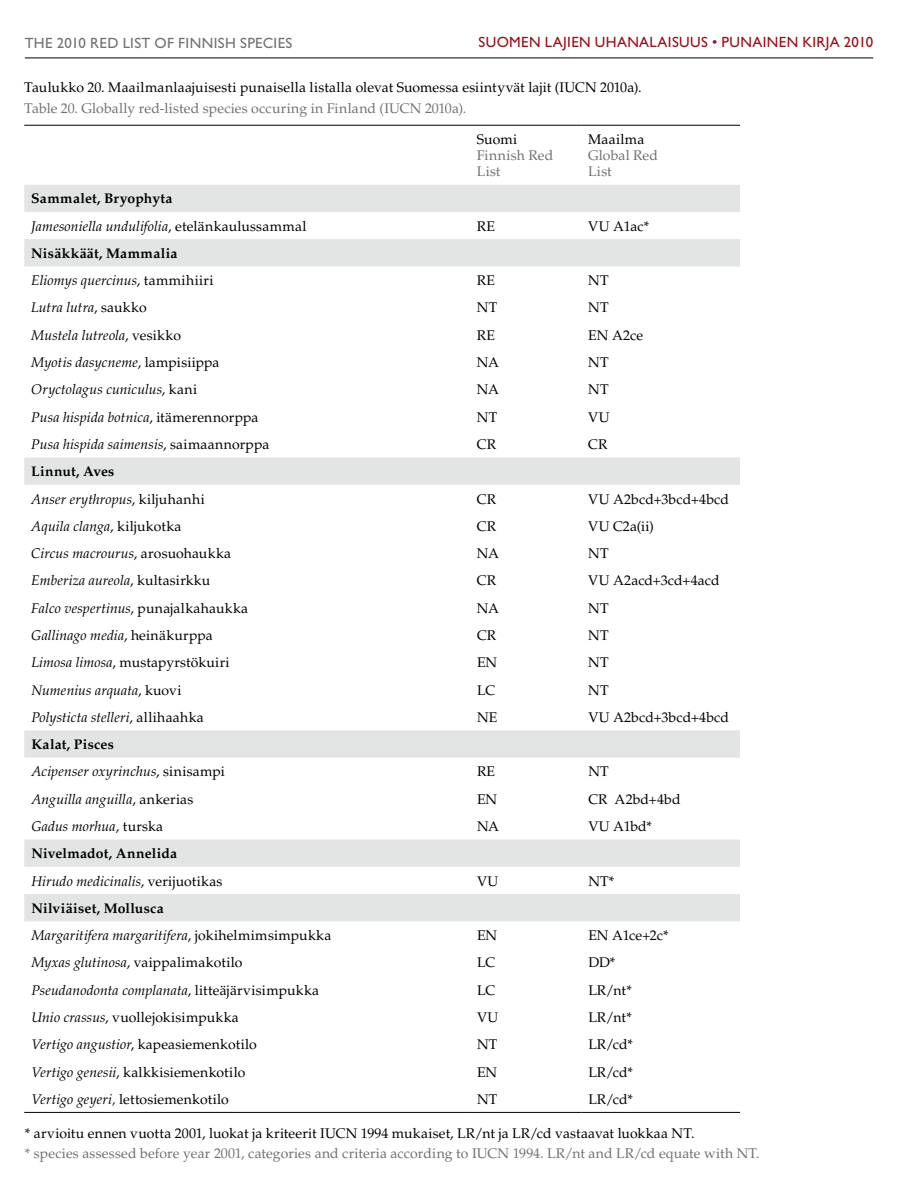
<style>
.page{position:relative;width:903px;height:1194px;background:#fff}
.page>*{position:absolute;margin:0;border:0;box-sizing:border-box;transform-origin:0 0}
.t1{font:14.88px "Gill Sans Std";letter-spacing:.025em;color:#9d0d15}
.t2{font:14.88px "Gill Sans Std";letter-spacing:.02em;color:#707172}
.t3{font:italic 14px/27.3px "Palatino LT Std";letter-spacing:.005em;color:#000}
.t4{font:14px "Palatino LT Std";letter-spacing:.01em;color:#000}
.t5{font:14px/15.8px "Palatino LT Std";letter-spacing:.01em;color:#707172}
.t6{font:700 14px/27.3px "Palatino LT Std";letter-spacing:.02em;color:#000}
.s1{font-weight:700;font-style:normal}
.s2{font-style:normal}
.s3{font-weight:400;font-style:italic}
.s4{font-weight:400}
.s5{font-style:italic}
</style>
<div class="page">
<hr style="left:25px;top:58px;width:848px;height:1px;background:#000">
<svg style="left:24px;top:185px;width:716px;height:736px"></svg>
<hr style="left:24px;top:125px;width:446px;height:1px;background:#000">
<hr style="left:470px;top:125px;width:111px;height:1px;background:#000">
<hr style="left:581px;top:125px;width:159px;height:1px;background:#000">
<hr style="left:24px;top:1112px;width:446px;height:1px;background:#000">
<hr style="left:470px;top:1112px;width:111px;height:1px;background:#000">
<hr style="left:581px;top:1112px;width:159px;height:1px;background:#000">
<p class="t2" style="left:25px;top:34px;width:268px">THE 2010 RED LIST OF FINNISH SPECIES</p>
<p class="t1" style="left:479px;top:34px;width:396px">SUOMEN LAJIEN UHANALAISUUS • PUNAINEN KIRJA 2010</p>
<p class="t4" style="left:24px;top:79px;width:619px">Taulukko 20. Maailmanlaajuisesti punaisella listalla olevat Suomessa esiintyvät lajit (IUCN 2010a).</p>
<p class="t5" style="left:24px;top:101px;width:443px">Table 20. Globally red-listed species occuring in Finland (IUCN 2010a).</p>
<p class="t4" style="left:477px;top:131px;width:42px">Suomi</p>
<p class="t5" style="left:477px;top:148px;width:78px">Finnish Red<br>List</p>
<p class="t4" style="left:588px;top:131px;width:58px">Maailma</p>
<p class="t5" style="left:588px;top:148px;width:71px">Global Red<br>List</p>
<p class="t3" style="left:31px;top:185px;width:277px"><span class="s1">Sammalet, Bryophyta<br></span>Jamesoniella undulifolia<span class="s2">, etelänkaulussammal</span></p>
<p class="t6" style="left:31px;top:240px;width:184px">Nisäkkäät, Mammalia<br><span class="s3">Eliomys quercinus</span><span class="s4">, tammihiiri</span></p>
<p class="t4" style="left:477px;top:218px;width:20px">RE</p>
<p class="t4" style="left:588px;top:218px;width:62px">VU A1ac*</p>
<p class="t4" style="left:477px;top:272px;width:20px">RE</p>
<p class="t4" style="left:588px;top:272px;width:22px">NT</p>
<p class="t3" style="left:31px;top:294px;width:117px">Lutra lutra<span class="s2">, saukko</span></p>
<p class="t4" style="left:477px;top:299px;width:22px">NT</p>
<p class="t4" style="left:588px;top:299px;width:22px">NT</p>
<p class="t3" style="left:31px;top:322px;width:151px">Mustela lutreola<span class="s2">, vesikko</span></p>
<p class="t4" style="left:477px;top:327px;width:20px">RE</p>
<p class="t4" style="left:588px;top:327px;width:56px">EN A2ce</p>
<p class="t3" style="left:31px;top:349px;width:190px">Myotis dasycneme<span class="s2">, lampisiippa</span></p>
<p class="t4" style="left:477px;top:354px;width:24px">NA</p>
<p class="t4" style="left:588px;top:354px;width:22px">NT</p>
<p class="t3" style="left:31px;top:376px;width:167px">Oryctolagus cuniculus<span class="s2">, kani</span></p>
<p class="t4" style="left:477px;top:381px;width:24px">NA</p>
<p class="t4" style="left:588px;top:381px;width:22px">NT</p>
<p class="t3" style="left:31px;top:403px;width:229px">Pusa hispida botnica<span class="s2">, itämerennorppa</span></p>
<p class="t4" style="left:477px;top:409px;width:22px">NT</p>
<p class="t4" style="left:588px;top:409px;width:23px">VU</p>
<p class="t3" style="left:31px;top:431px;width:240px">Pusa hispida saimensis<span class="s2">, saimaannorppa</span></p>
<p class="t4" style="left:477px;top:436px;width:21px">CR</p>
<p class="t4" style="left:588px;top:436px;width:21px">CR</p>
<p class="t3" style="left:31px;top:458px;width:175px"><span class="s1">Linnut, Aves<br></span>Anser erythropus<span class="s2">, kiljuhanhi</span></p>
<p class="t4" style="left:477px;top:490px;width:21px">CR</p>
<p class="t4" style="left:588px;top:490px;width:142px">VU A2bcd+3bcd+4bcd</p>
<p class="t3" style="left:31px;top:513px;width:152px">Aquila clanga<span class="s2">, kiljukotka</span></p>
<p class="t4" style="left:477px;top:518px;width:21px">CR</p>
<p class="t4" style="left:588px;top:518px;width:67px">VU C2a(ii)</p>
<p class="t3" style="left:31px;top:540px;width:201px">Circus macrourus<span class="s2">, arosuohaukka</span></p>
<p class="t4" style="left:477px;top:545px;width:24px">NA</p>
<p class="t4" style="left:588px;top:545px;width:22px">NT</p>
<p class="t3" style="left:31px;top:567px;width:181px">Emberiza aureola<span class="s2">, kultasirkku</span></p>
<p class="t4" style="left:477px;top:572px;width:21px">CR</p>
<p class="t4" style="left:588px;top:572px;width:133px">VU A2acd+3cd+4acd</p>
<p class="t3" style="left:31px;top:594px;width:218px">Falco vespertinus<span class="s2">, punajalkahaukka</span></p>
<p class="t4" style="left:477px;top:600px;width:24px">NA</p>
<p class="t4" style="left:588px;top:600px;width:22px">NT</p>
<p class="t3" style="left:31px;top:622px;width:183px">Gallinago media<span class="s2">, heinäkurppa</span></p>
<p class="t4" style="left:477px;top:627px;width:21px">CR</p>
<p class="t4" style="left:588px;top:627px;width:22px">NT</p>
<p class="t4" style="left:31px;top:654px;width:200px"><span class="s5">Limosa limosa</span>, mustapyrstökuiri</p>
<p class="t4" style="left:477px;top:654px;width:22px">EN</p>
<p class="t4" style="left:588px;top:654px;width:22px">NT</p>
<p class="t3" style="left:31px;top:676px;width:152px">Numenius arquata<span class="s2">, kuovi</span></p>
<p class="t4" style="left:477px;top:681px;width:20px">LC</p>
<p class="t4" style="left:588px;top:681px;width:22px">NT</p>
<p class="t3" style="left:31px;top:704px;width:174px">Polysticta stelleri<span class="s2">, allihaahka</span></p>
<p class="t4" style="left:477px;top:709px;width:22px">NE</p>
<p class="t4" style="left:588px;top:709px;width:142px">VU A2bcd+3bcd+4bcd</p>
<p class="t3" style="left:31px;top:731px;width:195px"><span class="s1">Kalat, Pisces<br></span>Acipenser oxyrinchus<span class="s2">, sinisampi</span></p>
<p class="t4" style="left:477px;top:763px;width:20px">RE</p>
<p class="t4" style="left:588px;top:763px;width:22px">NT</p>
<p class="t3" style="left:31px;top:785px;width:164px">Anguilla anguilla<span class="s2">, ankerias</span></p>
<p class="t4" style="left:477px;top:791px;width:22px">EN</p>
<p class="t4" style="left:588px;top:791px;width:94px">CR A2bd+4bd</p>
<p class="t3" style="left:31px;top:813px;width:133px">Gadus morhua<span class="s2">, turska</span></p>
<p class="t4" style="left:477px;top:818px;width:24px">NA</p>
<p class="t4" style="left:588px;top:818px;width:65px">VU A1bd*</p>
<p class="t6" style="left:31px;top:840px;width:193px">Nivelmadot, Annelida<br><span class="s3">Hirudo medicinalis</span><span class="s4">, verijuotikas</span></p>
<p class="t4" style="left:477px;top:872px;width:23px">VU</p>
<p class="t4" style="left:588px;top:872px;width:28px">NT*</p>
<p class="t3" style="left:31px;top:895px;width:301px"><span class="s1">Nilviäiset, Mollusca<br></span>Margaritifera margaritifera<span class="s2">, jokihelmimsimpukka</span></p>
<p class="t4" style="left:477px;top:927px;width:22px">EN</p>
<p class="t4" style="left:588px;top:927px;width:82px">EN A1ce+2c*</p>
<p class="t4" style="left:31px;top:954px;width:213px"><span class="s5">Myxas glutinosa</span>, vaippalimakotilo</p>
<p class="t4" style="left:477px;top:954px;width:20px">LC</p>
<p class="t4" style="left:588px;top:954px;width:29px">DD*</p>
<p class="t3" style="left:31px;top:976px;width:289px">Pseudanodonta complanata<span class="s2">, litteäjärvisimpukka</span></p>
<p class="t4" style="left:477px;top:982px;width:20px">LC</p>
<p class="t4" style="left:588px;top:982px;width:45px">LR/nt*</p>
<p class="t4" style="left:31px;top:1009px;width:209px"><span class="s5">Unio crassus</span>, vuollejokisimpukka</p>
<p class="t4" style="left:477px;top:1009px;width:23px">VU</p>
<p class="t4" style="left:588px;top:1009px;width:45px">LR/nt*</p>
<p class="t4" style="left:31px;top:1036px;width:227px"><span class="s5">Vertigo angustior</span>, kapeasiemenkotilo</p>
<p class="t4" style="left:477px;top:1036px;width:22px">NT</p>
<p class="t4" style="left:588px;top:1036px;width:46px">LR/cd*</p>
<p class="t4" style="left:31px;top:1063px;width:215px"><span class="s5">Vertigo genesii</span>, kalkkisiemenkotilo</p>
<p class="t4" style="left:477px;top:1063px;width:22px">EN</p>
<p class="t4" style="left:588px;top:1063px;width:46px">LR/cd*</p>
<p class="t4" style="left:31px;top:1091px;width:199px"><span class="s5">Vertigo geyeri,</span> lettosiemenkotilo</p>
<p class="t4" style="left:477px;top:1091px;width:22px">NT</p>
<p class="t4" style="left:588px;top:1091px;width:46px">LR/cd*</p>
<p class="t4" style="left:25px;top:1124px;width:671px">* arvioitu ennen vuotta 2001, luokat ja kriteerit IUCN 1994 mukaiset, LR/nt ja LR/cd vastaavat luokkaa NT.</p>
<p class="t5" style="left:25px;top:1146px;width:736px">* species assessed before year 2001, categories and criteria according to IUCN 1994. LR/nt and LR/cd equate with NT.</p>
</div>
